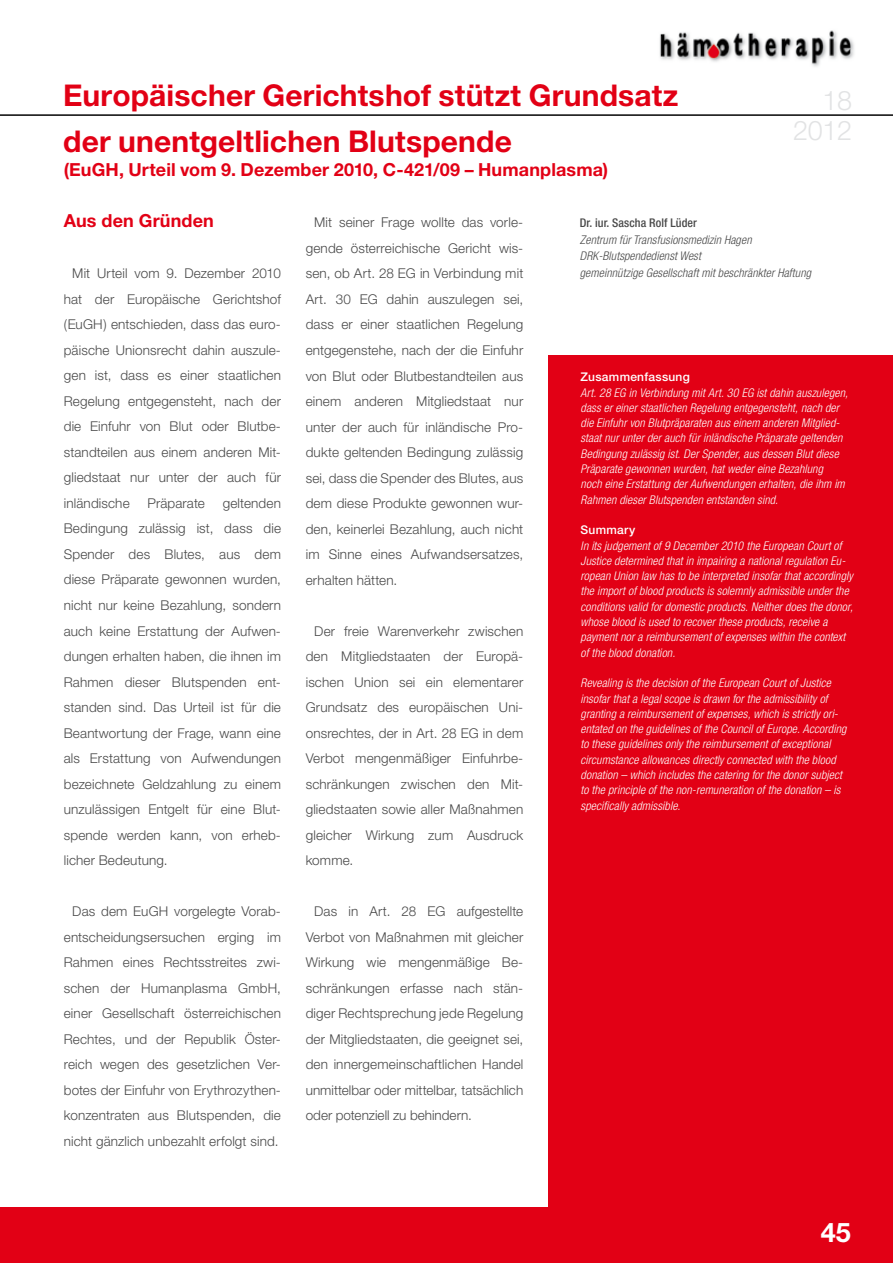
<style>
.page{position:relative;width:893px;height:1263px;background:#fff}
.page>*{position:absolute;margin:0;border:0;box-sizing:border-box;transform-origin:0 0}
.t1{font:700 30px/46.5px "Helvetica Neue";letter-spacing:.005em;color:#e20015}
.t2{font:300 27px/30px "Helvetica Neue";letter-spacing:-.01em;color:#e2e3e4;text-align:right}
.t3{font:700 27px "Helvetica Neue";color:#fff}
.t4{font:700 18px "Helvetica Neue";letter-spacing:.005em;color:#e20015}
.t5{font:300 13.5px/25.5px "Helvetica Neue";letter-spacing:.01em;color:#494949;text-align:justify}
.t6{font:italic 300 condensed 12px/15.3px "Helvetica Neue LT Com";letter-spacing:.01em;color:#fff}
.t7{font:italic 300 condensed 12px/16.5px "Helvetica Neue LT Com";letter-spacing:.01em;color:#494949}
.t8{font:500 12px "Helvetica Neue";letter-spacing:.02em;color:#fff}
.t9{font:500 condensed 12px "Helvetica Neue LT Com";letter-spacing:.01em;color:#494949}
</style>
<div class="page">
<div style="left:0;top:1208px;width:893px;height:55px;background:#e20015"></div>
<hr style="left:0;top:115px;width:893px;height:1px;background:#000">
<img style="left:659px;top:30px;width:195px;height:37px">
<div style="left:548px;top:355px;width:345px;height:853px;background:#e20015"></div>
<h1 class="t1" style="left:63px;top:71px;width:617px">Europäischer Gerichtshof stützt Grundsatz der unentgeltlichen Blutspende</h1>
<h3 class="t4" style="left:64px;top:159px;width:546px">(EuGH, Urteil vom 9. Dezember 2010, C-421/09 – Humanplasma)</h3>
<h2 class="t2" style="left:793px;top:84px;width:61px">18<br>2012</h2>
<h3 class="t4" style="left:64px;top:210px;width:152px">Aus den Gründen</h3>
<p class="t5" style="left:64px;top:261px;width:219px;text-indent:9px">Mit Urteil vom 9. Dezember 2010 hat der Europäische Gerichtshof (EuGH) entschieden, dass das euro&shy;päische Unionsrecht dahin auszule&shy;gen ist, dass es einer staatlichen Regelung entgegensteht, nach der die Einfuhr von Blut oder Blutbe&shy;standteilen aus einem anderen Mit&shy;gliedstaat nur unter der auch für inländische</p>
<p class="t5" style="left:64px;top:490px;width:219px;text-indent:159px">geltenden Bedingung zulässig ist, dass die Spender des Blutes, aus dem diese Präparate gewonnen wurden, nicht nur keine Bezahlung, sondern auch keine Erstattung der Aufwen&shy;dungen erhalten haben, die ihnen im Rahmen dieser Blutspenden ent&shy;standen sind. Das Urteil ist für die Beantwortung der Frage, wann eine als Erstattung von Aufwendungen bezeichnete Geldzahlung zu einem unzulässigen Entgelt für eine Blut&shy;spende werden kann, von erheb&shy;licher Bedeutung.</p>
<p class="t5" style="left:64px;top:898px;width:219px;text-indent:9px">Das dem EuGH vorgelegte Vorab&shy;entscheidungsersuchen erging im Rahmen eines Rechtsstreites zwi&shy;schen der Humanplasma GmbH, einer Gesellschaft österreichischen Rechtes, und der Republik Öster&shy;reich wegen des gesetzlichen Ver&shy;botes der Einfuhr von Erythrozythen&shy;konzentraten aus Blutspenden, die nicht gänzlich unbezahlt erfolgt sind.</p>
<p class="t5" style="left:148px;top:490px;width:59px">Präparate</p>
<p class="t5" style="left:306px;top:210px;width:219px;text-indent:9px">Mit seiner Frage wollte das vorle&shy;gende österreichische Gericht wis&shy;sen, ob Art. 28 EG in Verbindung mit Art. 30 EG dahin auszulegen sei, dass er einer staatlichen Regelung entgegenstehe, nach der die Einfuhr von Blut oder Blutbestandteilen aus einem anderen Mitgliedstaat nur unter der auch für inländische Pro&shy;dukte geltenden Bedingung zulässig sei, dass die Spender des Blutes, aus dem diese Produkte gewonnen wur&shy;den, keinerlei Bezahlung, auch nicht im Sinne eines Aufwandsersatzes, erhalten hätten.</p>
<p class="t5" style="left:306px;top:618px;width:219px;text-indent:9px">Der freie Warenverkehr zwischen den Mitgliedstaaten der Europä&shy;ischen Union sei ein elementarer Grundsatz des europäischen Uni&shy;onsrechtes, der in Art. 28 EG in dem Verbot mengenmäßiger Einfuhrbe&shy;schränkungen zwischen den Mit&shy;gliedstaaten sowie aller Maßnahmen gleicher Wirkung zum Ausdruck komme.</p>
<p class="t5" style="left:306px;top:898px;width:219px;text-indent:9px">Das in Art. 28 EG aufgestellte Verbot von Maßnahmen mit gleicher Wirkung wie mengenmäßige Be&shy;schränkungen erfasse nach stän&shy;diger Rechtsprechung jede Regelung der Mitgliedstaaten, die geeignet sei, den innergemeinschaftlichen Handel unmittelbar oder mittelbar, tatsächlich oder potenziell zu behindern.</p>
<p class="t9" style="left:580px;top:216px;width:119px">Dr. iur. Sascha Rolf Lüder</p>
<p class="t7" style="left:580px;top:231px;width:233px">Zentrum für Transfusionsmedizin Hagen<br>DRK-Blutspendedienst West<br>gemeinnützige Gesellschaft mit beschränkter Haftung</p>
<p class="t8" style="left:580px;top:370px;width:111px">Zusammenfassung</p>
<p class="t6" style="left:580px;top:385px;width:269px">Art. 28 EG in Verbindung mit Art. 30 EG ist dahin auszulegen, dass er einer staatlichen Regelung entgegensteht, nach der die Einfuhr von Blutpräparaten aus einem anderen Mitglied&shy;staat nur unter der auch für inländische Präparate geltenden Bedingung zulässig ist. Der Spender, aus dessen Blut diese Präparate gewonnen wurden, hat weder eine Bezahlung<br>noch eine Erstattung der Aufwendungen erhalten, die ihm im Rahmen dieser Blutspenden entstanden sind.</p>
<p class="t8" style="left:580px;top:523px;width:56px">Summary</p>
<p class="t6" style="left:580px;top:538px;width:274px">In its judgement of 9 December 2010 the European Court of Justice determined that in impairing a national regulation Eu&shy;ropean Union law has to be interpreted insofar that accordingly the import of blood products is solemnly admissible under the conditions valid for domestic products. Neither does the donor, whose blood is used to recover these products, receive a payment nor a reimbursement of expenses within the context of the blood donation.</p>
<p class="t6" style="left:580px;top:675px;width:267px">Revealing is the decision of the European Court of Justice insofar that a legal scope is drawn for the admissibility of granting a reimbursement of expenses, which is strictly ori&shy;entated on the guidelines of the Council of Europe. According to these guidelines only the reimbursement of exceptional circumstance allowances directly connected with the blood donation – which includes the catering for the donor subject to the principle of the non-remuneration of the donation – is specifically admissible.</p>
<h2 class="t3" style="left:821px;top:1215px;width:32px">45</h2>
</div>
